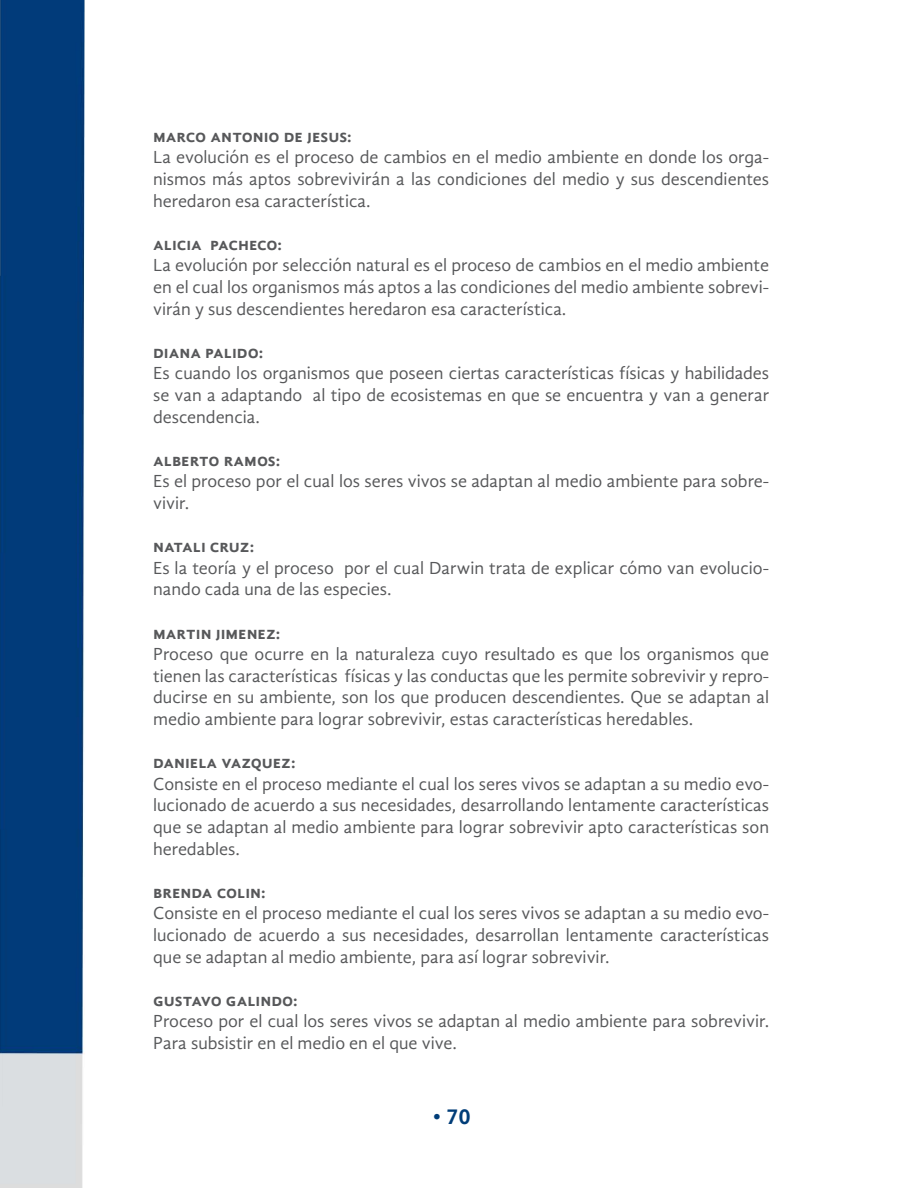
<style>
.page{position:relative;width:918px;height:1188px;background:#fff}
.page>*{position:absolute;margin:0;border:0;box-sizing:border-box;transform-origin:0 0}
.t1{font:700 22.5px "Gandhi Sans";color:#003d78}
.t2{font:18px/21.6px "Gandhi Sans";color:#57585a;text-align:justify}
.t3{font:700 18px "Gandhi Sans";color:#57585a}
.s1{font-weight:400;font-size:21px}
</style>
<div class="page">
<img style="left:0;top:0;width:85px;height:1188px">
<p class="t3" style="left:153px;top:125px;width:200px">MARCO ANTONIO DE JESUS:</p>
<p class="t2" style="left:153px;top:147px;width:618px">La evolución es el proceso de cambios en el medio ambiente en donde los orga&shy;nismos más aptos sobrevivirán a las condiciones del medio y sus descendientes heredaron esa característica.</p>
<p class="t3" style="left:153px;top:233px;width:131px">ALICIA PACHECO:</p>
<p class="t2" style="left:153px;top:255px;width:618px">La evolución por selección natural es el proceso de cambios en el medio ambiente en el cual los organismos más aptos a las condiciones del medio ambiente sobrevi&shy;virán y sus descendientes heredaron esa característica.</p>
<p class="t3" style="left:153px;top:341px;width:112px">DIANA PALIDO:</p>
<p class="t2" style="left:153px;top:363px;width:618px">Es cuando los organismos que poseen ciertas características físicas y habilidades se van a adaptando al tipo de ecosistemas en que se encuentra y van a generar descendencia.</p>
<p class="t3" style="left:153px;top:449px;width:129px">ALBERTO RAMOS:</p>
<p class="t2" style="left:153px;top:471px;width:618px">Es el proceso por el cual los seres vivos se adaptan al medio ambiente para sobre&shy;vivir.</p>
<p class="t3" style="left:153px;top:536px;width:103px">NATALI CRUZ:</p>
<p class="t2" style="left:153px;top:557px;width:618px">Es la teoría y el proceso por el cual Darwin trata de explicar cómo van evolucio&shy;nando cada una de las especies.</p>
<p class="t3" style="left:153px;top:622px;width:129px">MARTIN JIMENEZ:</p>
<p class="t2" style="left:153px;top:643px;width:618px">Proceso que ocurre en la naturaleza cuyo resultado es que los organismos que tienen las características físicas y las conductas que les permite sobrevivir y repro&shy;ducirse en su ambiente, son los que producen descendientes. Que se adaptan al medio ambiente para lograr sobrevivir, estas características heredables.</p>
<p class="t3" style="left:153px;top:752px;width:144px">DANIELA VAZQUEZ:</p>
<p class="t2" style="left:153px;top:773px;width:618px">Consiste en el proceso mediante el cual los seres vivos se adaptan a su medio evo&shy;lucionado de acuerdo a sus necesidades, desarrollando lentamente características que se adaptan al medio ambiente para lograr sobrevivir apto características son heredables.</p>
<p class="t3" style="left:153px;top:881px;width:114px">BRENDA COLIN:</p>
<p class="t2" style="left:153px;top:903px;width:618px">Consiste en el proceso mediante el cual los seres vivos se adaptan a su medio evo&shy;lucionado de acuerdo a sus necesidades, desarrollan lentamente características que se adaptan al medio ambiente, para así lograr sobrevivir.</p>
<p class="t3" style="left:153px;top:989px;width:146px">GUSTAVO GALINDO:</p>
<p class="t2" style="left:153px;top:1011px;width:618px">Proceso por el cual los seres vivos se adaptan al medio ambiente para sobrevivir.<br>Para subsistir en el medio en el que vive.</p>
<p class="t1" style="left:433px;top:1104px;width:40px"><span class="s1">•</span> 70</p>
</div>
